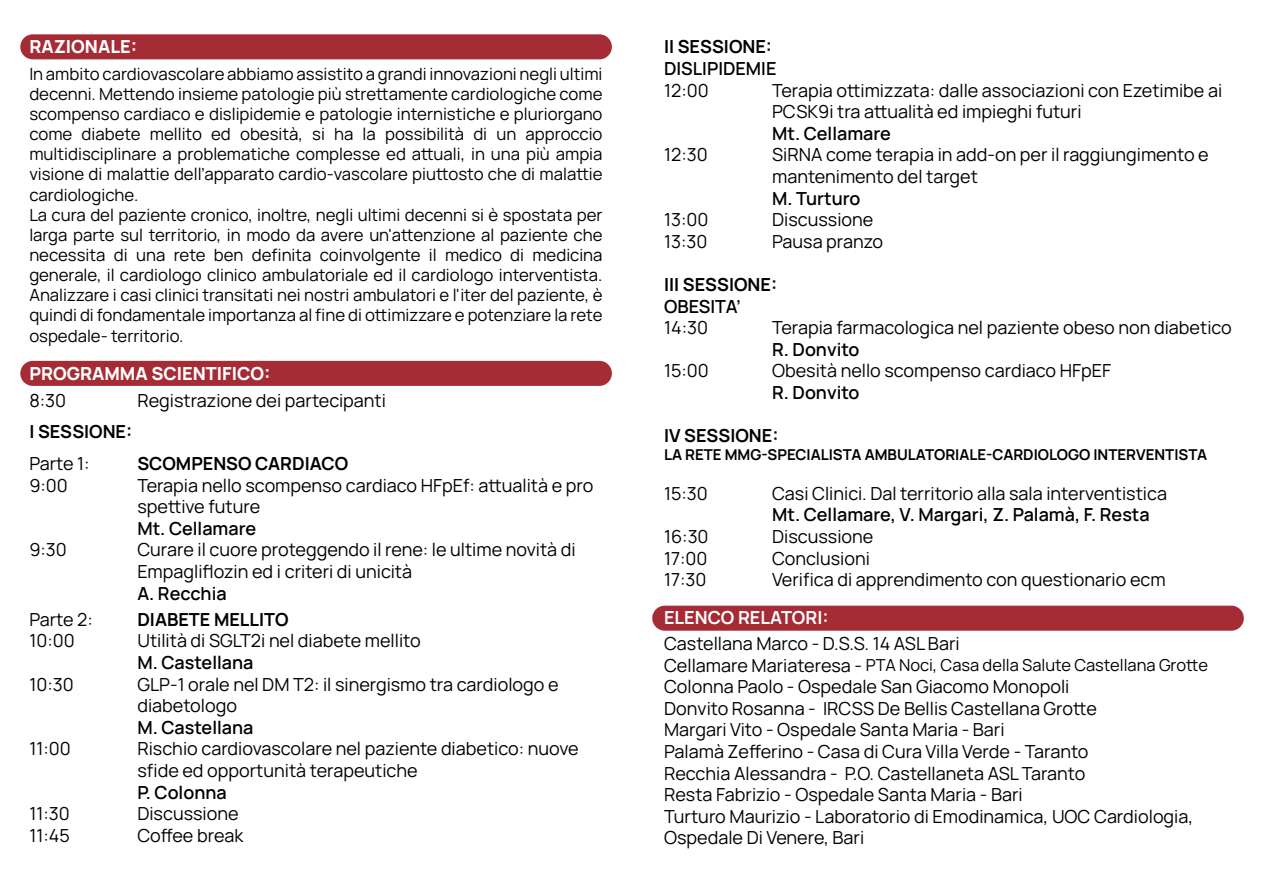
<style>
.page{position:relative;width:1263px;height:893px;background:#fff}
.page>*{position:absolute;margin:0;border:0;box-sizing:border-box;transform-origin:0 0}
.t1{font:18px/21.6px "Manrope";color:#000001}
.t2{font:600 18px "Manrope";color:#000001}
.t3{font:700 18px "Manrope";color:#000001}
.t4{font:800 18px "Manrope";color:#fff}
.t5{font:700 18px "Manrope";color:#fff}
.t6{font:16.8px/20.1px "Manrope";color:#000001}
.t7{font:16.5px "Manrope";color:#000001}
.t8{font:700 15px "Manrope";color:#000001}
.s1{font-size:18px}
</style>
<div class="page">
<div style="left:20px;top:34px;width:592px;height:25px;background:#a52b34;border-radius:13px"></div>
<div style="left:20px;top:361px;width:592px;height:25px;background:#a52b34;border-radius:13px"></div>
<div style="left:652px;top:606px;width:592px;height:25px;background:#a52b34;border-radius:13px"></div>
<p class="t4" style="left:29px;top:31px;width:109px">RAZIONALE:</p>
<p class="t6" style="left:29px;top:62px;width:575px">In ambito cardiovascolare abbiamo assistito a grandi innovazioni negli ultimi decenni. Mettendo insieme patologie più strettamente cardiologiche come scompenso cardiaco e dislipidemie e patologie internistiche e pluriorgano come diabete mellito ed obesità, si ha la possibilità di un approccio multidisciplinare a problematiche complesse ed attuali, in una più ampia visione di malattie dell’apparato cardio-vascolare piuttosto che di malattie cardiologiche.<br>La cura del paziente cronico, inoltre, negli ultimi decenni si è spostata per larga parte sul territorio, in modo da avere un'attenzione al paziente che necessita di una rete ben definita coinvolgente il medico di medicina generale, il cardiologo clinico ambulatoriale ed il cardiologo interventista.<br>Analizzare i casi clinici transitati nei nostri ambulatori e l'iter del paziente, è quindi di fondamentale importanza al fine di ottimizzare e potenziare la rete ospedale- territorio.</p>
<p class="t4" style="left:29px;top:358px;width:243px">PROGRAMMA SCIENTIFICO:</p>
<p class="t1" style="left:29px;top:389px;width:38px">8:30</p>
<p class="t1" style="left:137px;top:389px;width:250px">Registrazione dei partecipanti</p>
<p class="t3" style="left:29px;top:416px;width:104px">I SESSIONE:</p>
<p class="t1" style="left:29px;top:452px;width:62px">Parte 1:</p>
<p class="t3" style="left:137px;top:448px;width:212px">SCOMPENSO CARDIACO</p>
<p class="t1" style="left:29px;top:473px;width:40px">9:00</p>
<p class="t1" style="left:137px;top:473px;width:457px">Terapia nello scompenso cardiaco HFpEf: attualità e pro spettive future</p>
<p class="t2" style="left:137px;top:514px;width:120px">Mt. Cellamare</p>
<p class="t1" style="left:29px;top:538px;width:39px">9:30</p>
<p class="t1" style="left:137px;top:538px;width:440px">Curare il cuore proteggendo il rene: le ultime novità di<br>Empagliflozin ed i criteri di unicità</p>
<p class="t2" style="left:137px;top:578px;width:91px">A. Recchia</p>
<p class="t1" style="left:29px;top:607px;width:65px">Parte 2:</p>
<p class="t3" style="left:137px;top:604px;width:153px">DIABETE MELLITO</p>
<p class="t1" style="left:29px;top:629px;width:47px">10:00</p>
<p class="t1" style="left:137px;top:629px;width:285px">Utilità di SGLT2i nel diabete mellito</p>
<p class="t2" style="left:137px;top:648px;width:118px">M. Castellana</p>
<p class="t1" style="left:29px;top:672px;width:46px">10:30</p>
<p class="t1" style="left:137px;top:672px;width:423px">GLP-1 orale nel DM T2: il sinergismo tra cardiologo e diabetologo</p>
<p class="t2" style="left:137px;top:713px;width:118px">M. Castellana</p>
<p class="t1" style="left:29px;top:737px;width:43px">11:00</p>
<p class="t1" style="left:137px;top:737px;width:443px">Rischio cardiovascolare nel paziente diabetico: nuove sfide ed opportunità terapeutiche</p>
<p class="t2" style="left:137px;top:777px;width:91px">P. Colonna</p>
<p class="t1" style="left:29px;top:802px;width:42px">11:30</p>
<p class="t1" style="left:137px;top:802px;width:103px">Discussione</p>
<p class="t1" style="left:29px;top:823px;width:42px">11:45</p>
<p class="t1" style="left:137px;top:823px;width:107px">Coffee break</p>
<p class="t3" style="left:664px;top:32px;width:109px">II SESSIONE:</p>
<p class="t2" style="left:664px;top:54px;width:114px">DISLIPIDEMIE</p>
<p class="t1" style="left:664px;top:78px;width:46px">12:00</p>
<p class="t1" style="left:772px;top:78px;width:452px">Terapia ottimizzata: dalle associazioni con Ezetimibe ai<br>PCSK9i tra attualità ed impieghi futuri</p>
<p class="t2" style="left:772px;top:119px;width:120px">Mt. Cellamare</p>
<p class="t1" style="left:664px;top:143px;width:45px">12:30</p>
<p class="t1" style="left:772px;top:143px;width:438px">SiRNA come terapia in add-on per il raggiungimento e mantenimento del target</p>
<p class="t2" style="left:772px;top:183px;width:90px">M. Turturo</p>
<p class="t1" style="left:664px;top:208px;width:46px">13:00</p>
<p class="t1" style="left:772px;top:208px;width:103px">Discussione</p>
<p class="t1" style="left:664px;top:229px;width:45px">13:30</p>
<p class="t1" style="left:772px;top:229px;width:113px">Pausa pranzo</p>
<p class="t3" style="left:664px;top:269px;width:115px">III SESSIONE:</p>
<p class="t2" style="left:664px;top:291px;width:78px">OBESITA’</p>
<p class="t1" style="left:664px;top:316px;width:45px">14:30</p>
<p class="t1" style="left:772px;top:316px;width:461px">Terapia farmacologica nel paziente obeso non diabetico</p>
<p class="t2" style="left:772px;top:335px;width:89px">R. Donvito</p>
<p class="t1" style="left:664px;top:359px;width:46px">15:00</p>
<p class="t1" style="left:772px;top:359px;width:341px">Obesità nello scompenso cardiaco HFpEF</p>
<p class="t2" style="left:772px;top:378px;width:89px">R. Donvito</p>
<p class="t3" style="left:664px;top:421px;width:116px">IV SESSIONE:</p>
<p class="t8" style="left:664px;top:442px;width:545px">LA RETE MMG-SPECIALISTA AMBULATORIALE-CARDIOLOGO INTERVENTISTA</p>
<p class="t1" style="left:664px;top:481px;width:45px">15:30</p>
<p class="t1" style="left:772px;top:481px;width:396px">Casi Clinici. Dal territorio alla sala interventistica</p>
<p class="t2" style="left:772px;top:500px;width:379px">Mt. Cellamare, V. Margari, Z. Palamà, F. Resta</p>
<p class="t1" style="left:664px;top:525px;width:46px">16:30</p>
<p class="t1" style="left:772px;top:525px;width:103px">Discussione</p>
<p class="t1" style="left:664px;top:546px;width:45px">17:00</p>
<p class="t1" style="left:772px;top:546px;width:99px">Conclusioni</p>
<p class="t1" style="left:664px;top:568px;width:44px">17:30</p>
<p class="t1" style="left:772px;top:568px;width:395px">Verifica di apprendimento con questionario ecm</p>
<p class="t5" style="left:664px;top:603px;width:166px">ELENCO RELATORI:</p>
<p class="t1" style="left:664px;top:631px;width:297px">Castellana Marco - D.S.S. 14 ASL Bari</p>
<p class="t7" style="left:664px;top:653px;width:545px"><span class="s1">Cellamare Mariateresa -</span> PTA Noci, Casa della Salute Castellana Grotte</p>
<p class="t1" style="left:664px;top:675px;width:531px">Colonna Paolo - Ospedale San Giacomo Monopoli<br>Donvito Rosanna - IRCSS De Bellis Castellana Grotte<br>Margari Vito - Ospedale Santa Maria - Bari<br>Palamà Zefferino - Casa di Cura Villa Verde - Taranto<br>Recchia Alessandra - P.O. Castellaneta ASL Taranto<br>Resta Fabrizio - Ospedale Santa Maria - Bari<br>Turturo Maurizio - Laboratorio di Emodinamica, UOC Cardiologia, Ospedale Di Venere, Bari</p>
</div>
